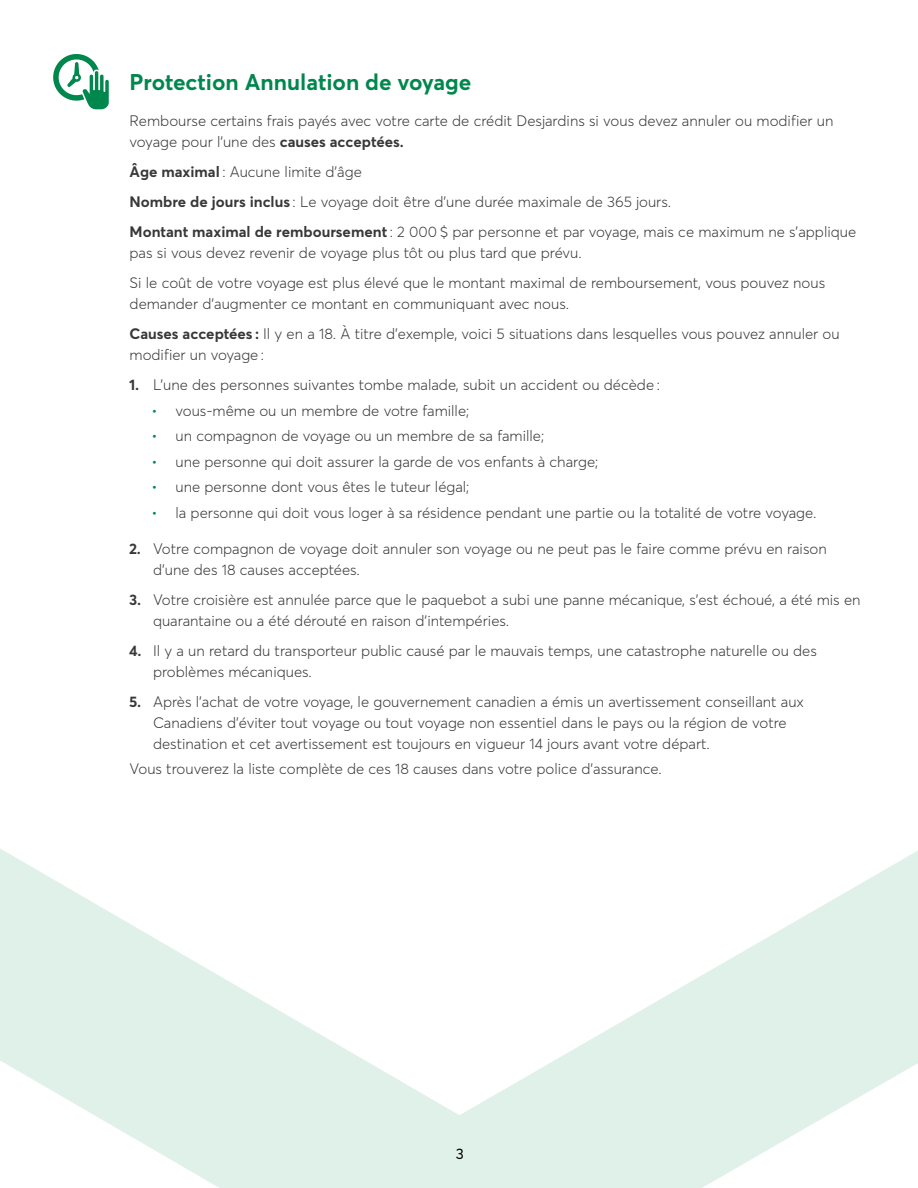
<style>
.page{position:relative;width:918px;height:1188px;background:#fff}
.page>*{position:absolute;margin:0;border:0;box-sizing:border-box;transform-origin:0 0}
.t1{font:700 22.5px "Averta";color:#00874e}
.t2{font:300 15px/21px "Averta";color:#383838}
.t3{font:15px "Averta";color:#000}
.s1{font-weight:700}
.s2{color:#00874e}
</style>
<div class="page">
<svg style="left:53px;top:54px;width:56px;height:56px"></svg>
<svg style="left:0;top:849px;width:918px;height:339px;fill:#e0f1ea"></svg>
<h3 class="t1" style="left:130px;top:68px;width:343px">Protection Annulation de voyage</h3>
<p class="t2" style="left:130px;top:111px;width:705px">Rembourse certains frais payés avec votre carte de crédit Desjardins si vous devez annuler ou modifier un voyage pour l’une des <span class="s1">causes acceptées.</span></p>
<p class="t2" style="left:130px;top:162px;width:234px"><span class="s1">Âge maximal</span> : Aucune limite d’âge</p>
<p class="t2" style="left:130px;top:192px;width:543px"><span class="s1">Nombre de jours inclus</span> : Le voyage doit être d’une durée maximale de 365 jours.</p>
<p class="t2" style="left:130px;top:222px;width:728px"><span class="s1">Montant maximal de remboursement</span> : 2 000 $ par personne et par voyage, mais ce maximum ne s’applique pas si vous devez revenir de voyage plus tôt ou plus tard que prévu.</p>
<p class="t2" style="left:130px;top:273px;width:697px">Si le coût de votre voyage est plus élevé que le montant maximal de remboursement, vous pouvez nous demander d’augmenter ce montant en communiquant avec nous.</p>
<p class="t2" style="left:130px;top:324px;width:712px"><span class="s1">Causes acceptées :</span> Il y en a 18. À titre d’exemple, voici 5 situations dans lesquelles vous pouvez annuler ou modifier un voyage :</p>
<p class="t2" style="left:129px;top:375px;width:532px"><span class="s1">1.</span> L’une des personnes suivantes tombe malade, subit un accident ou décède :</p>
<p class="t2" style="left:152px;top:400px;width:319px"><span class="s2">•</span> vous-même ou un membre de votre famille;</p>
<p class="t2" style="left:152px;top:426px;width:394px"><span class="s2">•</span> un compagnon de voyage ou un membre de sa famille;</p>
<p class="t2" style="left:152px;top:451px;width:448px"><span class="s2">•</span> une personne qui doit assurer la garde de vos enfants à charge;</p>
<p class="t2" style="left:152px;top:477px;width:319px"><span class="s2">•</span> une personne dont vous êtes le tuteur légal;</p>
<p class="t2" style="left:152px;top:502px;width:666px"><span class="s2">•</span> la personne qui doit vous loger à sa résidence pendant une partie ou la totalité de votre voyage.</p>
<p class="t2" style="left:153px;top:538px;width:675px;text-indent:-24px"><span class="s1">2.</span> Votre compagnon de voyage doit annuler son voyage ou ne peut pas le faire comme prévu en raison d’une des 18 causes acceptées.</p>
<p class="t2" style="left:153px;top:589px;width:709px;text-indent:-24px"><span class="s1">3.</span> Votre croisière est annulée parce que le paquebot a subi une panne mécanique, s’est échoué, a été mis en quarantaine ou a été dérouté en raison d’intempéries.</p>
<p class="t2" style="left:153px;top:640px;width:665px;text-indent:-24px"><span class="s1">4.</span> Il y a un retard du transporteur public causé par le mauvais temps, une catastrophe naturelle ou des problèmes mécaniques.</p>
<p class="t2" style="left:153px;top:691px;width:653px;text-indent:-24px"><span class="s1">5.</span> Après l’achat de votre voyage, le gouvernement canadien a émis un avertissement conseillant aux<br>Canadiens d’éviter tout voyage ou tout voyage non essentiel dans le pays ou la région de votre destination et cet avertissement est toujours en vigueur 14 jours avant votre départ.</p>
<p class="t2" style="left:130px;top:759px;width:534px">Vous trouverez la liste complète de ces 18 causes dans votre police d’assurance.</p>
<p class="t3" style="left:456px;top:1144px;width:10px">3</p>
</div>
